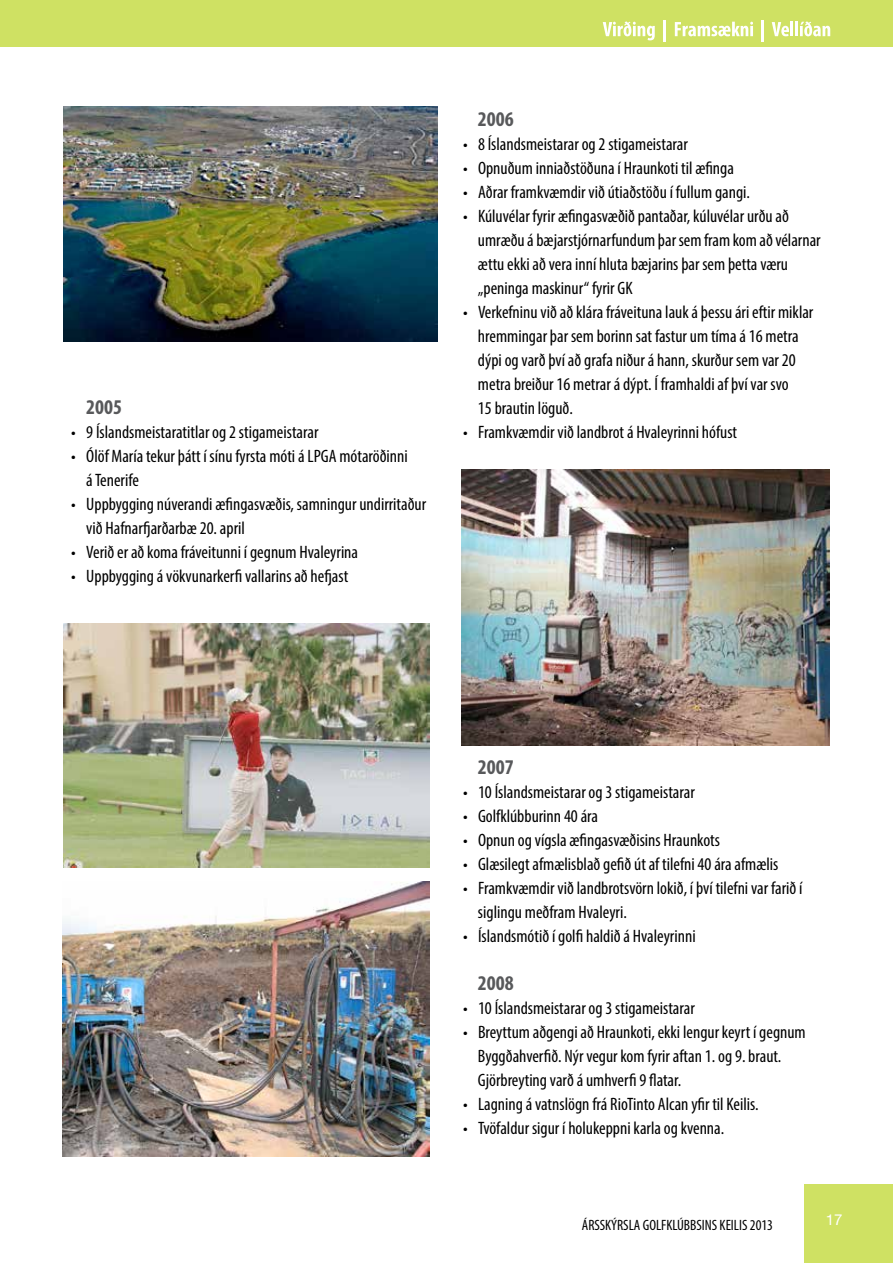
<style>
.page{position:relative;width:893px;height:1263px;background:#fff}
.page>*{position:absolute;margin:0;border:0;box-sizing:border-box;transform-origin:0 0}
.t1{font:700 condensed 21px "Myriad Pro";color:#58595b}
.t2{font:condensed 18px/24px "Myriad Pro";color:#000}
.t3{font:condensed 15px "Myriad Pro";color:#000}
.t4{font:15px "Helvetica Neue";color:#fff}
</style>
<div class="page">
<div style="left:804px;top:1184px;width:89px;height:79px;background:#cfe163"></div>
<div style="left:0;top:0;width:893px;height:47px;background:#cfe163"></div>
<svg style="left:603px;top:21px;width:52px;height:19px"></svg>
<hr style="left:664px;top:20px;width:2px;height:21px;background:#fff">
<svg style="left:675px;top:22px;width:78px;height:14px"></svg>
<hr style="left:762px;top:20px;width:2px;height:21px;background:#fff">
<svg style="left:772px;top:22px;width:17px;height:14px"></svg>
<hr style="left:790px;top:22px;width:3px;height:14px;background:#fff">
<hr style="left:795px;top:22px;width:3px;height:14px;background:#fff">
<svg style="left:800px;top:21px;width:30px;height:15px"></svg>
<img style="left:63px;top:882px;width:366px;height:275px">
<img style="left:64px;top:624px;width:365px;height:243px">
<img style="left:461px;top:470px;width:368px;height:276px">
<img style="left:64px;top:106px;width:373px;height:235px">
<p class="t1" style="left:86px;top:394px;width:37px">2005</p>
<p class="t2" style="left:71px;top:420px;width:249px">• 9 Íslandsmeistaratitlar og 2 stigameistarar</p>
<p class="t2" style="left:86px;top:444px;width:323px;text-indent:-15px">• Ólöf María tekur þátt í sínu fyrsta móti á LPGA mótaröðinni á Tenerife</p>
<p class="t2" style="left:86px;top:492px;width:341px;text-indent:-15px">• Uppbygging núverandi æfingasvæðis, samningur undirritaður við Hafnarfjarðarbæ 20. april</p>
<p class="t2" style="left:71px;top:540px;width:288px">• Verið er að koma fráveitunni í gegnum Hvaleyrina</p>
<p class="t2" style="left:71px;top:564px;width:278px">• Uppbygging á vökvunarkerfi vallarins að hefjast</p>
<p class="t1" style="left:478px;top:106px;width:37px">2006</p>
<p class="t2" style="left:463px;top:132px;width:226px">• 8 Íslandsmeistarar og 2 stigameistarar</p>
<p class="t2" style="left:463px;top:156px;width:272px">• Opnuðum inniaðstöðuna í Hraunkoti til æfinga</p>
<p class="t2" style="left:463px;top:180px;width:289px">• Aðrar framkvæmdir við útiaðstöðu í fullum gangi.</p>
<p class="t2" style="left:478px;top:204px;width:344px;text-indent:-15px">• Kúluvélar fyrir æfingasvæðið pantaðar, kúluvélar urðu að umræðu á bæjarstjórnarfundum þar sem fram kom að vélarnar ættu ekki að vera inní hluta bæjarins þar sem þetta væru „peninga maskinur“ fyrir GK</p>
<p class="t2" style="left:478px;top:300px;width:337px;text-indent:-15px">• Verkefninu við að klára fráveituna lauk á þessu ári eftir miklar hremmingar þar sem borinn sat fastur um tíma á 16 metra dýpi og varð því að grafa niður á hann, skurður sem var 20 metra breiður 16 metrar á dýpt. Í framhaldi af því var svo<br>15 brautin löguð.</p>
<p class="t2" style="left:463px;top:420px;width:276px">• Framkvæmdir við landbrot á Hvaleyrinni hófust</p>
<p class="t1" style="left:478px;top:754px;width:37px">2007</p>
<p class="t2" style="left:463px;top:780px;width:233px">• 10 Íslandsmeistarar og 3 stigameistarar</p>
<p class="t2" style="left:463px;top:804px;width:137px">• Golfklúbburinn 40 ára</p>
<p class="t2" style="left:463px;top:828px;width:259px">• Opnun og vígsla æfingasvæðisins Hraunkots</p>
<p class="t2" style="left:463px;top:852px;width:317px">• Glæsilegt afmælisblað gefið út af tilefni 40 ára afmælis</p>
<p class="t2" style="left:478px;top:876px;width:326px;text-indent:-15px">• Framkvæmdir við landbrotsvörn lokið, í því tilefni var farið í siglingu meðfram Hvaleyri.</p>
<p class="t2" style="left:463px;top:924px;width:234px">• Íslandsmótið í golfi haldið á Hvaleyrinni</p>
<p class="t1" style="left:478px;top:970px;width:37px">2008</p>
<p class="t2" style="left:463px;top:996px;width:233px">• 10 Íslandsmeistarar og 3 stigameistarar</p>
<p class="t2" style="left:478px;top:1020px;width:329px;text-indent:-15px">• Breyttum aðgengi að Hraunkoti, ekki lengur keyrt í gegnum<br>Byggðahverfið. Nýr vegur kom fyrir aftan 1. og 9. braut.<br>Gjörbreyting varð á umhverfi 9 flatar.</p>
<p class="t2" style="left:463px;top:1092px;width:297px">• Lagning á vatnslögn frá RioTinto Alcan yfir til Keilis.</p>
<p class="t2" style="left:463px;top:1116px;width:263px">• Tvöfaldur sigur í holukeppni karla og kvenna.</p>
<p class="t3" style="left:582px;top:1216px;width:193px">ÁRSSKÝRSLA GOLFKLÚBBSINS KEILIS 2013</p>
<p class="t4" style="left:826px;top:1209px;width:18px">17</p>
</div>
